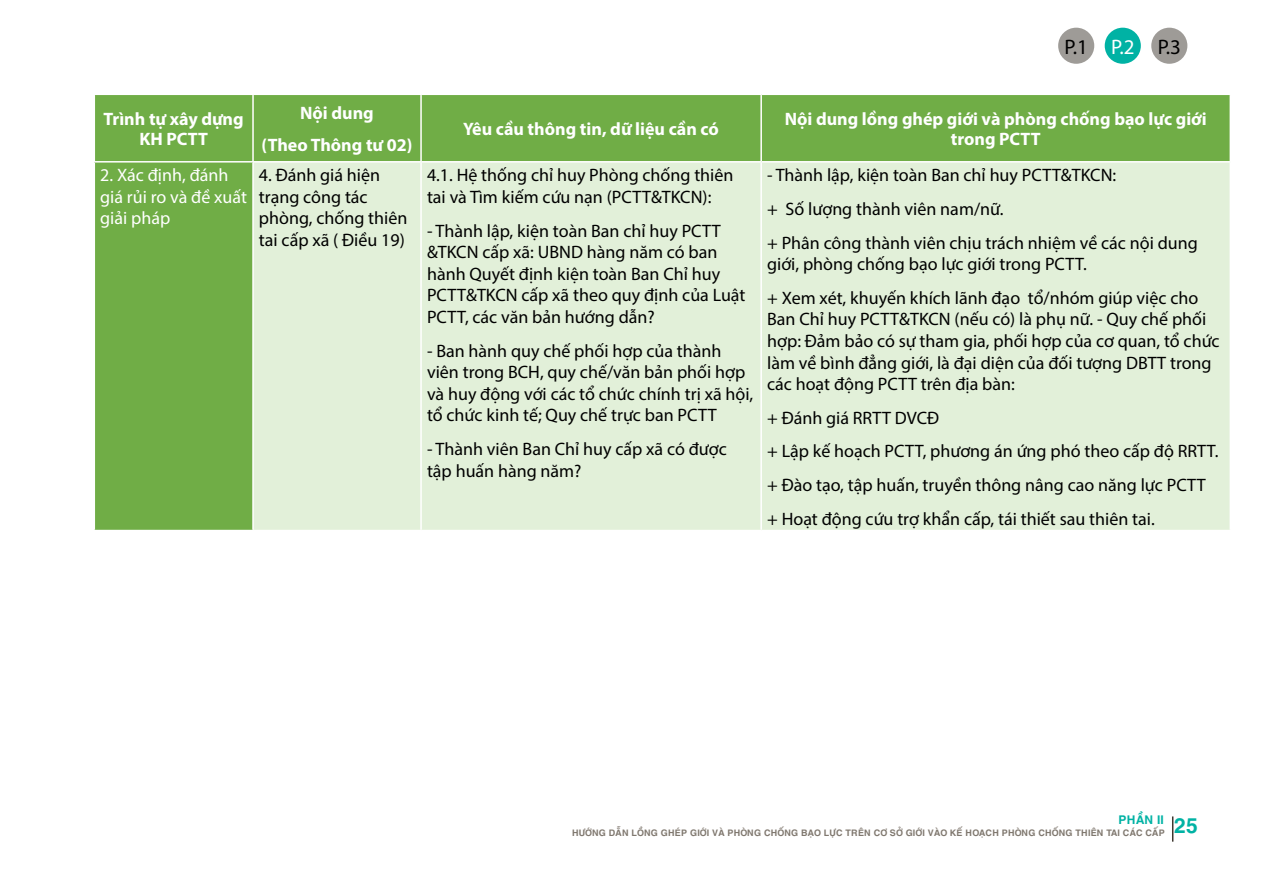
<style>
.page{position:relative;width:1263px;height:893px;background:#fff}
.page>*{position:absolute;margin:0;border:0;box-sizing:border-box;transform-origin:0 0}
.t1{font:21px "Myriad Pro";color:#000}
.t2{font:700 21px "UTM Helve";color:#00b2a4}
.t3{font:18px/21.6px "Myriad Pro";color:#000}
.t4{font:700 18px/19.5px "Myriad Pro";color:#fff;text-align:center}
.t5{font:18px/21.6px "Myriad Pro";color:#fff}
.t6{font:700 12px "UTM Helve";color:#00b2a4}
.t7{font:700 9px "UTM Helve";color:#80786f}
.s1{color:#fff}
</style>
<div class="page">
<svg style="left:1172px;top:816px;width:1px;height:26px"></svg>
<div style="left:1058px;top:28px;width:36px;height:36px;background:#9e9b97;border-radius:50%"></div>
<div style="left:1105px;top:28px;width:36px;height:36px;background:#00b2a4;border-radius:50%"></div>
<div style="left:1151px;top:28px;width:36px;height:36px;background:#9e9b97;border-radius:50%"></div>
<div style="left:95px;top:95px;width:1134px;height:66px;background:#70ad46"></div>
<div style="left:94px;top:162px;width:159px;height:368px;background:#70ad46"></div>
<div style="left:254px;top:163px;width:975px;height:367px;background:#e2f0d9"></div>
<hr style="left:94px;top:163px;width:1px;height:367px;background:#fff">
<hr style="left:252px;top:163px;width:2px;height:367px;background:#fff">
<hr style="left:420px;top:163px;width:2px;height:367px;background:#fff">
<hr style="left:760px;top:163px;width:2px;height:367px;background:#fff">
<hr style="left:252px;top:95px;width:2px;height:66px;background:#fff">
<hr style="left:420px;top:95px;width:2px;height:66px;background:#fff">
<hr style="left:760px;top:95px;width:2px;height:66px;background:#fff">
<hr style="left:94px;top:161px;width:159px;height:2px;background:#fff">
<p class="t4" style="left:104px;top:109px;width:142px">Trình tự xây dựng<br>KH PCTT</p>
<p class="t4" style="left:262px;top:97px;width:152px;line-height:31.5px">Nội dung<br>(Theo Thông tư 02)</p>
<p class="t1" style="left:1064px;top:34px;width:118px">P.1 <span class="s1">P.2</span> P.3</p>
<p class="t4" style="left:463px;top:118px;width:257px">Yêu cầu thông tin, dữ liệu cần có</p>
<p class="t4" style="left:785px;top:109px;width:424px">Nội dung lồng ghép giới và phòng chống bạo lực giới trong PCTT</p>
<p class="t5" style="left:100px;top:164px;width:148px">2. Xác định, đánh giá rủi ro và đề xuất giải pháp</p>
<p class="t3" style="left:259px;top:164px;width:150px">4. Đánh giá hiện trạng công tác phòng, chống thiên tai cấp xã ( Điều 19)</p>
<p class="t3" style="left:427px;top:164px;width:308px">4.1. Hệ thống chỉ huy Phòng chống thiên tai và Tìm kiếm cứu nạn (PCTT&amp;TKCN):</p>
<p class="t3" style="left:427px;top:219px;width:320px">- Thành lập, kiện toàn Ban chỉ huy PCTT &amp;TKCN cấp xã: UBND hàng năm có ban hành Quyết định kiện toàn Ban Chỉ huy PCTT&amp;TKCN cấp xã theo quy định của Luật PCTT, các văn bản hướng dẫn?</p>
<p class="t3" style="left:427px;top:339px;width:328px">- Ban hành quy chế phối hợp của thành viên trong BCH, quy chế/văn bản phối hợp và huy động với các tổ chức chính trị xã hội, tổ chức kinh tế; Quy chế trực ban PCTT</p>
<p class="t3" style="left:427px;top:438px;width:301px">- Thành viên Ban Chỉ huy cấp xã có được tập huấn hàng năm?</p>
<p class="t3" style="left:767px;top:158px;width:432px;line-height:33.6px">- Thành lập, kiện toàn Ban chỉ huy PCTT&amp;TKCN:<br>+ Số lượng thành viên nam/nữ.<br>+ Phân công thành viên chịu trách nhiệm về các nội dung</p>
<p class="t3" style="left:767px;top:247px;width:433px;line-height:33.6px">giới, phòng chống bạo lực giới trong PCTT.<br>+ Xem xét, khuyến khích lãnh đạo tổ/nhóm giúp việc cho</p>
<p class="t3" style="left:767px;top:308px;width:454px">Ban Chỉ huy PCTT&amp;TKCN (nếu có) là phụ nữ. - Quy chế phối hợp: Đảm bảo có sự tham gia, phối hợp của cơ quan, tổ chức làm về bình đẳng giới, là đại diện của đối tượng DBTT trong các hoạt động PCTT trên địa bàn:</p>
<p class="t3" style="left:767px;top:401px;width:453px;line-height:33.6px">+ Đánh giá RRTT DVCĐ<br>+ Lập kế hoạch PCTT, phương án ứng phó theo cấp độ RRTT. + Đào tạo, tập huấn, truyền thông nâng cao năng lực PCTT + Hoạt động cứu trợ khẩn cấp, tái thiết sau thiên tai.</p>
<p class="t6" style="left:1118px;top:809px;width:47px">PHẦN II</p>
<p class="t7" style="left:572px;top:825px;width:594px">HƯỚNG DẪN LỒNG GHÉP GIỚI VÀ PHÒNG CHỐNG BẠO LỰC TRÊN CƠ SỞ GIỚI VÀO KẾ HOẠCH PHÒNG CHỐNG THIÊN TAI CÁC CẤP</p>
<p class="t2" style="left:1174px;top:808px;width:26px">25</p>
</div>
